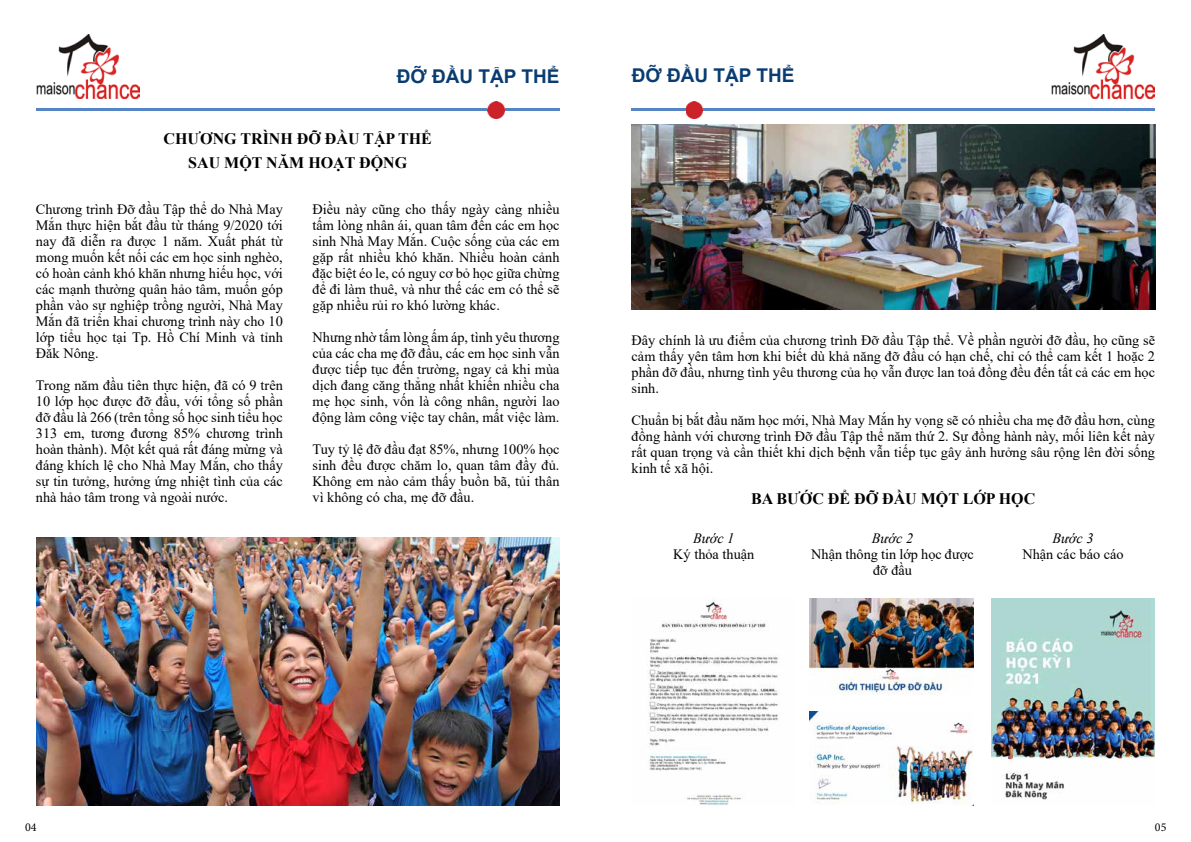
<style>
.page{position:relative;width:1191px;height:842px;background:#fff}
.page>*{position:absolute;margin:0;border:0;box-sizing:border-box;transform-origin:0 0}
.t1{font:700 19px "Arial";color:#093c71}
.t2{font:700 16px/24px "Times New Roman";color:#000;text-align:center}
.t3{font:14.3px/16px "Times New Roman";color:#000;text-align:justify}
.t4{font:italic 14.3px "Times New Roman";color:#000}
.t5{font:12px "Minion Pro";color:#000}
</style>
<div class="page">
<hr style="left:631px;top:109px;width:524px;height:2px;background:#5585c5">
<img style="left:686px;top:101px;width:17px;height:17px">
<img style="left:1051px;top:35px;width:103px;height:63px">
<hr style="left:36px;top:109px;width:523px;height:2px;background:#5585c5">
<img style="left:488px;top:101px;width:17px;height:17px">
<img style="left:36px;top:35px;width:103px;height:63px">
<img style="left:648px;top:598px;width:132px;height:207px">
<img style="left:810px;top:598px;width:163px;height:96px">
<img style="left:810px;top:711px;width:163px;height:95px">
<img style="left:991px;top:598px;width:164px;height:202px">
<img style="left:36px;top:537px;width:523px;height:269px">
<img style="left:632px;top:124px;width:523px;height:186px">
<h1 class="t1" style="left:397px;top:63px;width:164px">ĐỠ ĐẦU TẬP THỂ</h1>
<p class="t2" style="left:163px;top:126px;width:270px">CHƯƠNG TRÌNH ĐỠ ĐẦU TẬP THỂ<br>SAU MỘT NĂM HOẠT ĐỘNG</p>
<p class="t3" style="left:36px;top:201px;width:248px">Chương trình Đỡ đầu Tập thể do Nhà May Mắn thực hiện bắt đầu từ tháng 9/2020 tới nay đã diễn ra được 1 năm. Xuất phát từ mong muốn kết nối các em học sinh nghèo, có hoàn cảnh khó khăn nhưng hiếu học, với các mạnh thường quân hảo tâm, muốn góp phần vào sự nghiệp trồng người, Nhà May Mắn đã triển khai chương trình này cho 10 lớp tiểu học tại Tp. Hồ Chí Minh và tỉnh Đắk Nông.</p>
<p class="t3" style="left:36px;top:377px;width:248px">Trong năm đầu tiên thực hiện, đã có 9 trên 10 lớp học được đỡ đầu, với tổng số phần đỡ đầu là 266 (trên tổng số học sinh tiểu học 313 em, tương đương 85% chương trình hoàn thành). Một kết quả rất đáng mừng và đáng khích lệ cho Nhà May Mắn, cho thấy sự tin tưởng, hưởng ứng nhiệt tình của các nhà hảo tâm trong và ngoài nước.</p>
<p class="t3" style="left:312px;top:201px;width:248px">Điều này cũng cho thấy ngày càng nhiều tấm lòng nhân ái, quan tâm đến các em học sinh Nhà May Mắn. Cuộc sống của các em gặp rất nhiều khó khăn. Nhiều hoàn cảnh đặc biệt éo le, có nguy cơ bỏ học giữa chừng để đi làm thuê, và như thế các em có thể sẽ gặp nhiều rủi ro khó lường khác.</p>
<p class="t3" style="left:312px;top:329px;width:248px">Nhưng nhờ tấm lòng ấm áp, tình yêu thương của các cha mẹ đỡ đầu, các em học sinh vẫn được tiếp tục đến trường, ngay cả khi mùa dịch đang căng thẳng nhất khiến nhiều cha mẹ học sinh, vốn là công nhân, người lao động làm công việc tay chân, mất việc làm.</p>
<p class="t3" style="left:312px;top:441px;width:248px">Tuy tỷ lệ đỡ đầu đạt 85%, nhưng 100% học sinh đều được chăm lo, quan tâm đầy đủ.<br>Không em nào cảm thấy buồn bã, tủi thân vì không có cha, mẹ đỡ đầu.</p>
<h1 class="t1" style="left:632px;top:62px;width:164px">ĐỠ ĐẦU TẬP THỂ</h1>
<p class="t3" style="left:631px;top:332px;width:525px">Đây chính là ưu điểm của chương trình Đỡ đầu Tập thể. Về phần người đỡ đầu, họ cũng sẽ cảm thấy yên tâm hơn khi biết dù khả năng đỡ đầu có hạn chế, chỉ có thể cam kết 1 hoặc 2 phần đỡ đầu, nhưng tình yêu thương của họ vẫn được lan toả đồng đều đến tất cả các em học sinh.</p>
<p class="t3" style="left:631px;top:412px;width:525px">Chuẩn bị bắt đầu năm học mới, Nhà May Mắn hy vọng sẽ có nhiều cha mẹ đỡ đầu hơn, cùng đồng hành với chương trình Đỡ đầu Tập thể năm thứ 2. Sự đồng hành này, mối liên kết này rất quan trọng và cần thiết khi dịch bệnh vẫn tiếp tục gây ảnh hưởng sâu rộng lên đời sống kinh tế xã hội.</p>
<p class="t2" style="left:751px;top:486px;width:286px">BA BƯỚC ĐỂ ĐỠ ĐẦU MỘT LỚP HỌC</p>
<p class="t4" style="left:693px;top:529px;width:43px">Bước 1</p>
<p class="t3" style="left:673px;top:546px;width:83px">Ký thỏa thuận</p>
<p class="t4" style="left:872px;top:529px;width:43px">Bước 2</p>
<p class="t3" style="left:811px;top:546px;width:164px;text-align:center">Nhận thông tin lớp học được đỡ đầu</p>
<p class="t4" style="left:1052px;top:529px;width:43px">Bước 3</p>
<p class="t3" style="left:1022px;top:546px;width:103px">Nhận các báo cáo</p>
<p class="t5" style="left:25px;top:819px;width:13px">04</p>
<p class="t5" style="left:1155px;top:819px;width:13px">05</p>
</div>
